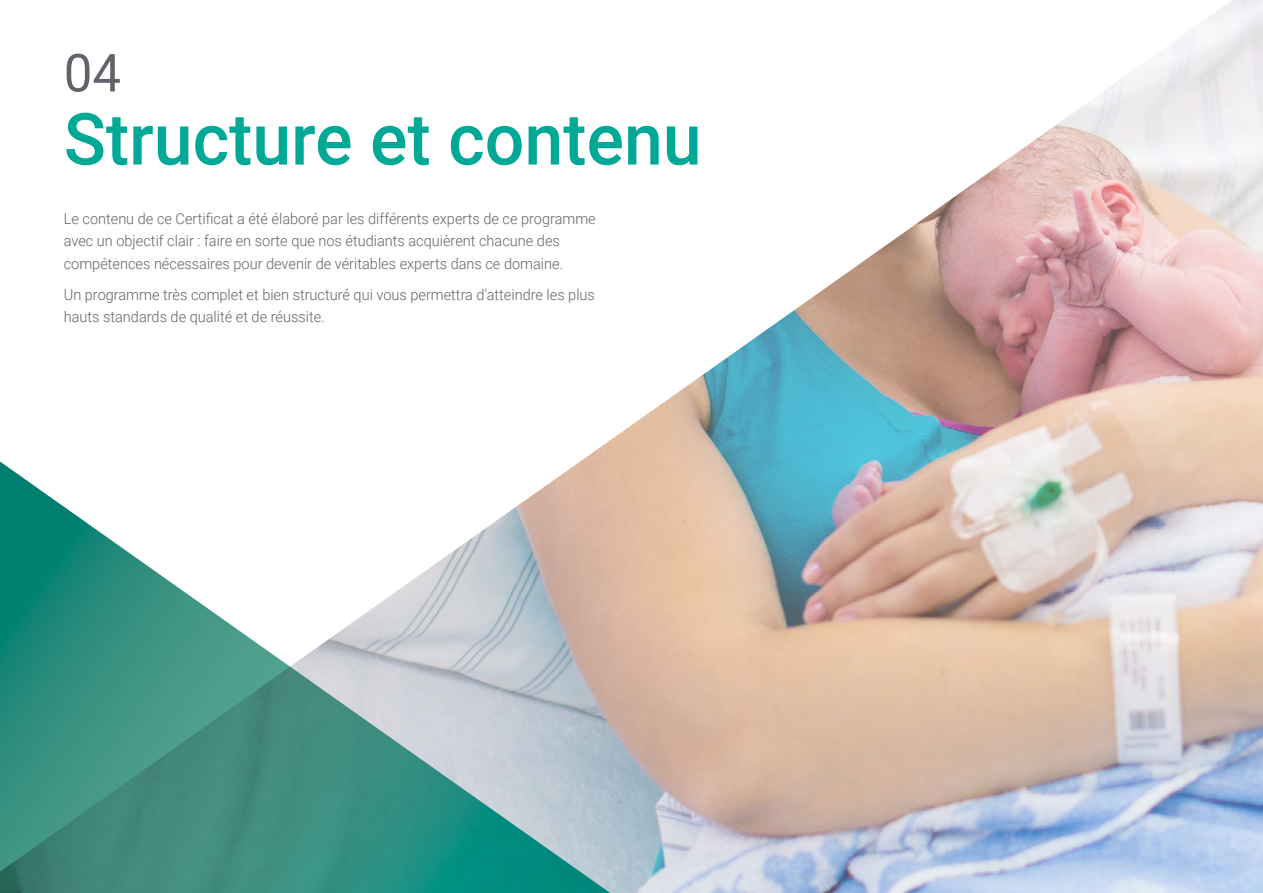
<style>
.page{position:relative;width:1263px;height:893px;background:#fff}
.page>*{position:absolute;margin:0;border:0;box-sizing:border-box;transform-origin:0 0}
.t1{font:500 72px "Roboto";color:#00a996}
.t2{font:52.5px "Roboto";color:#61646a}
.t3{font:300 15px/22.5px "Roboto";color:#61646a}
</style>
<div class="page">
<img style="left:602px;top:0;width:661px;height:893px">
<svg style="left:0;top:446px;width:640px;height:447px"></svg>
<h2 class="t2" style="left:64px;top:36px;width:59px">04</h2>
<h1 class="t1" style="left:64px;top:89px;width:639px">Structure et contenu</h1>
<p class="t3" style="left:64px;top:207px;width:533px">Le contenu de ce Certificat a été élaboré par les différents experts de ce programme avec un objectif clair : faire en sorte que nos étudiants acquièrent chacune des compétences nécessaires pour devenir de véritables experts dans ce domaine.</p>
<p class="t3" style="left:64px;top:283px;width:533px">Un programme très complet et bien structuré qui vous permettra d'atteindre les plus hauts standards de qualité et de réussite.</p>
</div>
